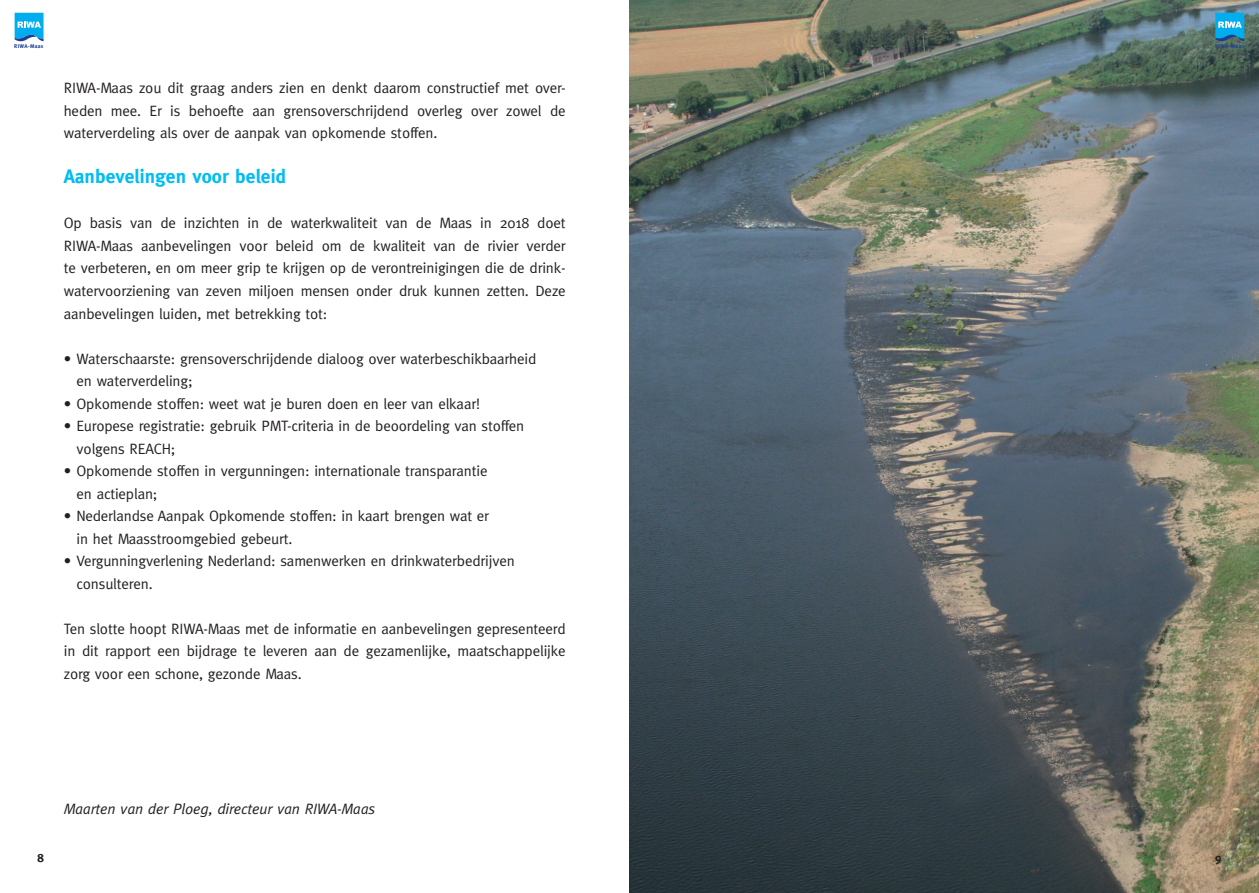
<style>
.page{position:relative;width:1259px;height:893px;background:#fff}
.page>*{position:absolute;margin:0;border:0;box-sizing:border-box;transform-origin:0 0}
.t1{font:700 19.5px "Meta";color:#01bdf2}
.t2{font:15px/22.5px "Meta";letter-spacing:-.01em;color:#231f20}
.t3{font:italic 15px "Meta";letter-spacing:-.01em;color:#231f20}
.t4{font:700 12px "Meta";color:#231f20}
.t5{font:700 5.4px "Meta";letter-spacing:.07em;color:#1b3f94}
</style>
<div class="page">
<img style="left:629px;top:0;width:630px;height:893px">
<svg style="left:1215px;top:13px;width:29px;height:29px"></svg>
<svg style="left:15px;top:13px;width:29px;height:29px"></svg>
<p class="t5" style="left:14px;top:43px;width:31px">RIWA-Maas</p>
<p class="t5" style="left:1215px;top:43px;width:31px">RIWA-Maas</p>
<p class="t2" style="left:64px;top:77px;width:503px;text-align:justify">RIWA-Maas zou dit graag anders zien en denkt daarom constructief met over&shy;heden mee. Er is behoefte aan grensoverschrijdend overleg over zowel de waterverdeling als over de aanpak van opkomende stoffen.</p>
<h1 class="t1" style="left:64px;top:165px;width:224px">Aanbevelingen voor beleid</h1>
<p class="t2" style="left:64px;top:212px;width:503px;text-align:justify">Op basis van de inzichten in de waterkwaliteit van de Maas in 2018 doet RIWA-Maas aanbevelingen voor beleid om de kwaliteit van de rivier verder te verbeteren, en om meer grip te krijgen op de verontreinigingen die de drink&shy;watervoorziening van zeven miljoen mensen onder druk kunnen zetten. Deze aanbevelingen luiden, met betrekking tot:</p>
<p class="t2" style="left:77px;top:347px;width:461px;text-indent:-13px">• Waterschaarste: grensoverschrijdende dialoog over waterbeschikbaarheid en waterverdeling;</p>
<p class="t2" style="left:64px;top:392px;width:418px">• Opkomende stoffen: weet wat je buren doen en leer van elkaar!</p>
<p class="t2" style="left:77px;top:414px;width:449px;text-indent:-13px">• Europese registratie: gebruik PMT-criteria in de beoordeling van stoffen volgens REACH;</p>
<p class="t2" style="left:77px;top:459px;width:412px;text-indent:-13px">• Opkomende stoffen in vergunningen: internationale transparantie en actieplan;</p>
<p class="t2" style="left:77px;top:504px;width:414px;text-indent:-13px">• Nederlandse Aanpak Opkomende stoffen: in kaart brengen wat er in het Maasstroomgebied gebeurt.</p>
<p class="t2" style="left:77px;top:549px;width:440px;text-indent:-13px">• Vergunningverlening Nederland: samenwerken en drinkwaterbedrijven consulteren.</p>
<p class="t2" style="left:64px;top:617px;width:503px;text-align:justify">Ten slotte hoopt RIWA-Maas met de informatie en aanbevelingen gepresenteerd in dit rapport een bijdrage te leveren aan de gezamenlijke, maatschappelijke zorg voor een schone, gezonde Maas.</p>
<p class="t3" style="left:64px;top:800px;width:313px">Maarten van der Ploeg, directeur van RIWA-Maas</p>
<p class="t4" style="left:38px;top:851px;width:8px">8</p>
<p class="t4" style="left:1215px;top:851px;width:8px">9</p>
</div>
